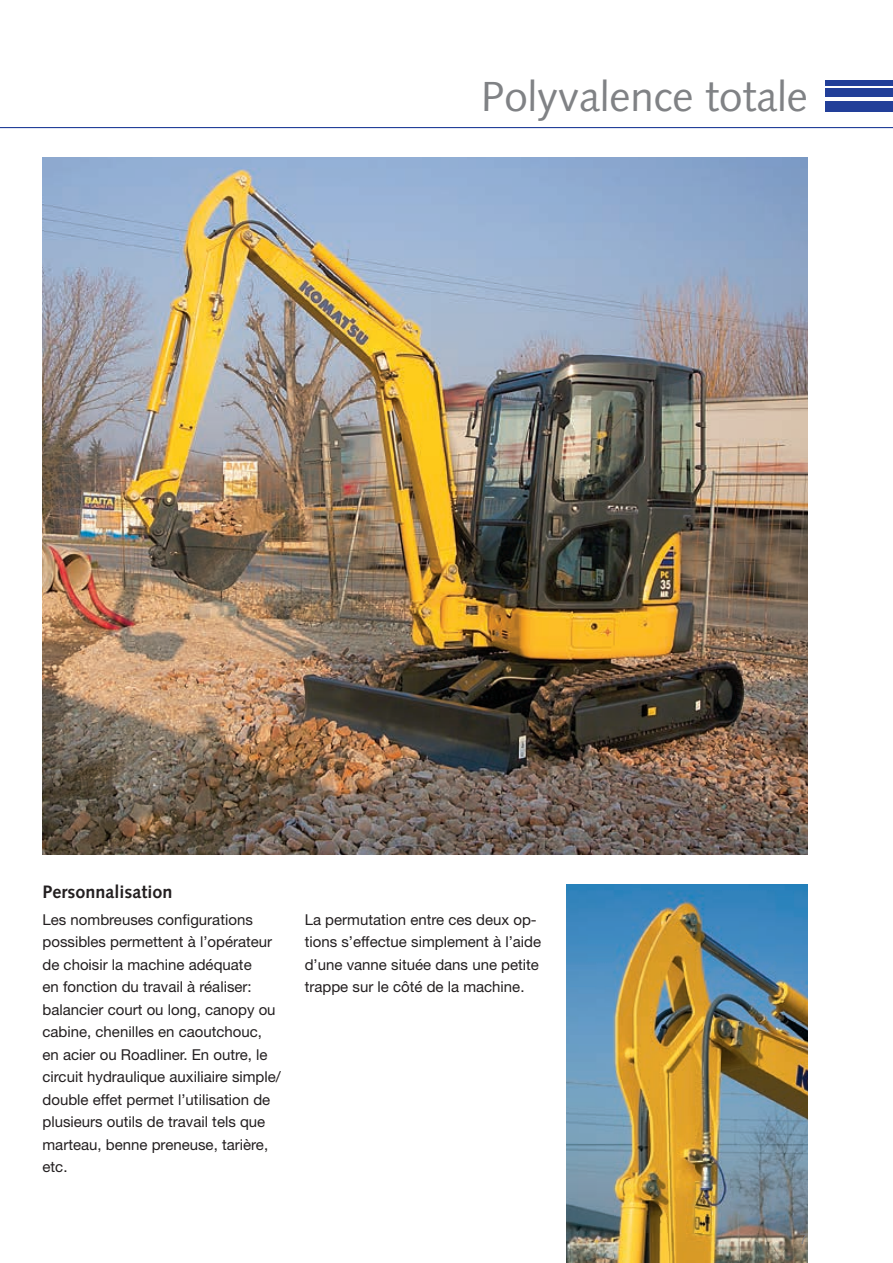
<style>
.page{position:relative;width:893px;height:1263px;background:#fff}
.page>*{position:absolute;margin:0;border:0;box-sizing:border-box;transform-origin:0 0}
.t1{font:42px "Syntax LTCE";color:#808285}
.t2{font:700 18px "Syntax LTCE";color:#231f20}
.t3{font:15px/22.5px "Helvetica Neue LT Pro";color:#231f20}
.t4{font:15px "Helvetica Neue LT Pro";color:#808285}
</style>
<div class="page">
<img style="left:567px;top:884px;width:241px;height:379px">
<hr style="left:0;top:127px;width:893px;height:1px;background:#223f99">
<div style="left:825px;top:101px;width:68px;height:10px;background:#223f99"></div>
<div style="left:825px;top:89px;width:68px;height:8px;background:#223f99"></div>
<div style="left:825px;top:80px;width:68px;height:5px;background:#223f99"></div>
<img style="left:43px;top:157px;width:765px;height:698px">
<h1 class="t1" style="left:481px;top:72px;width:328px">Polyvalence totale</h1>
<p class="t2" style="left:43px;top:882px;width:131px">Personnalisation</p>
<p class="t3" style="left:43px;top:908px;width:240px">Les nombreuses configurations possibles permettent à l’opérateur de choisir la machine adéquate<br>en fonction du travail à réaliser: balancier court ou long, canopy ou cabine, chenilles en caoutchouc, en acier ou Roadliner. En outre, le circuit hydraulique auxiliaire simple/ double effet permet l’utilisation de plusieurs outils de travail tels que marteau, benne preneuse, tarière, etc.</p>
<p class="t3" style="left:305px;top:908px;width:238px">La permutation entre ces deux op&shy;tions s’effectue simplement à l’aide d’une vanne située dans une petite trappe sur le côté de la machine.</p>
<p class="t4" style="left:800px;top:1229px;width:10px">7</p>
</div>
